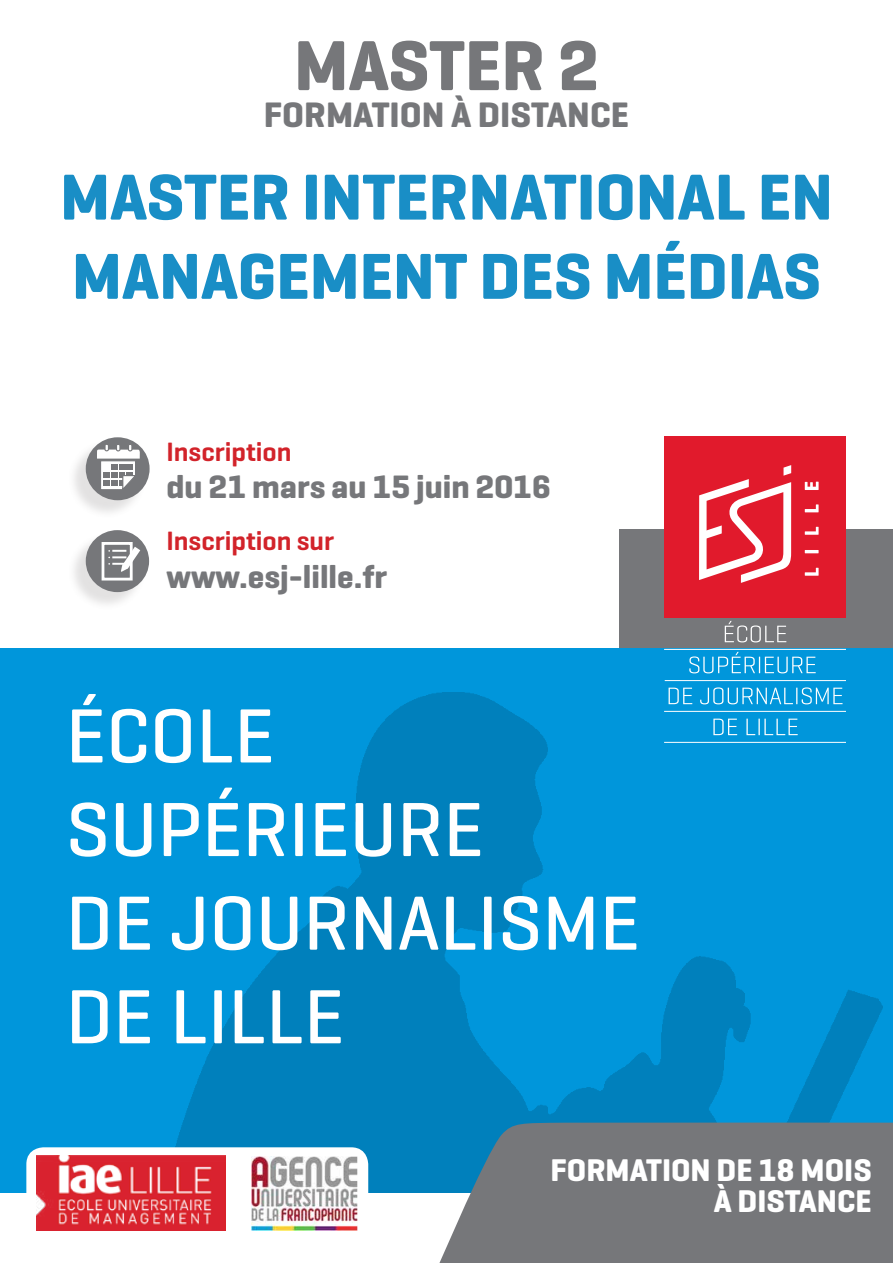
<style>
.page{position:relative;width:893px;height:1263px;background:#fff}
.page>*{position:absolute;margin:0;border:0;box-sizing:border-box;transform-origin:0 0}
.t1{font:500 78px/93.6px "Geogrotesque";color:#fff}
.t2{font:700 72px "Geogrotesque";color:#76777a}
.t3{font:700 66px/79.2px "Geogrotesque";color:#198ec6}
.t4{font:700 36px "Geogrotesque";color:#76777a}
.t5{font:700 33px "Geogrotesque";color:#76777a}
.t6{font:700 31.95px/31.5px "Geogrotesque";color:#fff;text-align:right}
.t7{font:600 27px "Geogrotesque";color:#d2232a}
.s1{font-style:inherit}
</style>
<div class="page">
<div style="left:67px;top:532px;width:79px;height:79px;background:#6e696a;opacity:.2"></div>
<div style="left:86px;top:530px;width:63px;height:62px;background:#76777a;border-radius:50%"></div>
<div style="left:102px;top:542px;width:31px;height:38px;background:#76777a;border:3px solid #fff"></div>
<svg style="left:108px;top:547px;width:33px;height:26px"></svg>
<div style="left:67px;top:439px;width:80px;height:80px;background:#6e696a;opacity:.2"></div>
<div style="left:86px;top:437px;width:64px;height:63px;background:#76777a;border-radius:50%"></div>
<svg style="left:97px;top:443px;width:43px;height:49px"></svg>
<div style="left:620px;top:529px;width:273px;height:602px;background:#76777a"></div>
<div style="left:0;top:648px;width:893px;height:544px;background:#0096db"></div>
<svg style="left:725px;top:621px;width:61px;height:21px"></svg>
<svg style="left:689px;top:652px;width:127px;height:21px"></svg>
<svg style="left:669px;top:688px;width:23px;height:5px"></svg>
<svg style="left:707px;top:687px;width:135px;height:6px"></svg>
<div style="left:664px;top:436px;width:181px;height:182px;background:#e11a2c"></div>
<svg style="left:699px;top:465px;width:92px;height:118px"></svg>
<svg style="left:805px;top:568px;width:14px;height:8px"></svg>
<hr style="left:805px;top:550px;width:14px;height:3px;background:#fff">
<svg style="left:805px;top:527px;width:14px;height:8px"></svg>
<svg style="left:805px;top:504px;width:14px;height:8px"></svg>
<svg style="left:805px;top:482px;width:14px;height:8px"></svg>
<hr style="left:664px;top:649px;width:181px;height:1px;background:#fff">
<hr style="left:665px;top:680px;width:180px;height:1px;background:#fff">
<img style="left:175px;top:693px;width:708px;height:499px">
<svg style="left:429px;top:1122px;width:464px;height:141px;background:#717c83"></svg>
<div style="left:26px;top:1147px;width:342px;height:89px;background:#fff;border-radius:17px"></div>
<img style="left:252px;top:1157px;width:106px;height:74px">
<img style="left:37px;top:1156px;width:189px;height:74px">
<p class="t2" style="left:294px;top:21px;width:306px">MASTER 2</p>
<p class="t4" style="left:264px;top:92px;width:367px">FORMATION <span class="s1">À</span> DISTANCE</p>
<p class="t3" style="left:60px;top:157px;width:774px">MASTER INTERNATIONAL EN<br>MANAGEMENT DES MÉDIAS</p>
<p class="t7" style="left:167px;top:435px;width:127px">Inscription</p>
<p class="t5" style="left:167px;top:466px;width:386px">du 21 mars au 15 juin 2016</p>
<p class="t7" style="left:167px;top:524px;width:169px">Inscription sur</p>
<p class="t5" style="left:167px;top:556px;width:222px">www.esj-lille.fr</p>
<p class="t1" style="left:66px;top:687px;width:576px">ÉCOLE<br>SUPÉRIEURE<br>DE JOURNALISME<br>DE LILLE</p>
<p class="t6" style="left:551px;top:1154px;width:323px">FORMATION DE 18 MOIS<br>À DISTANCE</p>
</div>
